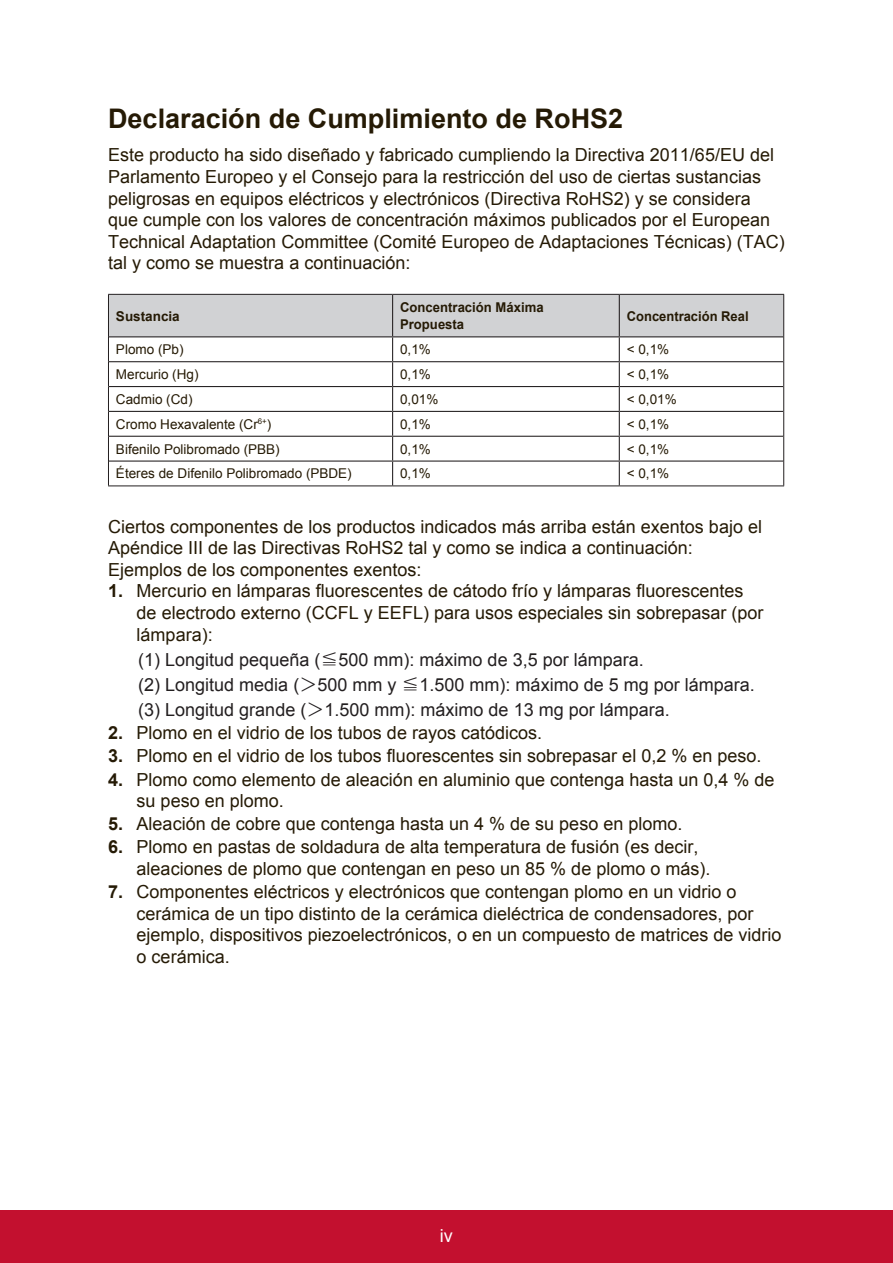
<style>
.page{position:relative;width:893px;height:1263px;background:#fff}
.page>*{position:absolute;margin:0;border:0;box-sizing:border-box;transform-origin:0 0}
.t1{font:700 27px "Arial";color:#251a05}
.t2{font:18px/21.6px "Arial";color:#251a05}
.t3{font:18px/25.2px "Arial";color:#231f20}
.t4{font:18px "Arial";color:#fff}
.t5{font:13.5px "Arial";color:#251a05}
.t6{font:700 13.5px/17.7px "Arial";color:#251a05}
.t7{font:700 13.5px "Arial";color:#251a05;scale:.96 1}
.s1{font-weight:700}
.s2{font-family:"Adobe Ming Std";font-weight:300}
</style>
<div class="page">
<div style="left:0;top:1210px;width:892px;height:53px;background:#c3102f"></div>
<hr style="left:108px;top:485px;width:284px;height:1px;background:#231f20">
<hr style="left:392px;top:485px;width:227px;height:1px;background:#231f20">
<hr style="left:619px;top:485px;width:164px;height:1px;background:#231f20">
<svg style="left:108px;top:294px;width:676px;height:191px"></svg>
<h1 class="t1" style="left:108px;top:100px;width:516px">Declaración de Cumplimiento de RoHS2</h1>
<p class="t2" style="left:108px;top:144px;width:678px">Este producto ha sido diseñado y fabricado cumpliendo la Directiva 2011/65/EU del Parlamento Europeo y el Consejo para la restricción del uso de ciertas sustancias peligrosas en equipos eléctricos y electrónicos (Directiva RoHS2) y se considera que cumple con los valores de concentración máximos publicados por el European Technical Adaptation Committee (Comité Europeo de Adaptaciones Técnicas) (TAC) tal y como se muestra a continuación:</p>
<p class="t6" style="left:116px;top:307px;width:65px">Sustancia</p>
<p class="t6" style="left:400px;top:298px;width:145px">Concentración Máxima<br>Propuesta</p>
<p class="t7" style="left:626px;top:307px;width:128px">Concentración Real</p>
<p class="t5" style="left:116px;top:341px;width:69px">Plomo (Pb)</p>
<p class="t5" style="left:400px;top:341px;width:32px">0,1%</p>
<p class="t5" style="left:626px;top:341px;width:44px">&lt; 0,1%</p>
<p class="t5" style="left:116px;top:365px;width:84px">Mercurio (Hg)</p>
<p class="t5" style="left:400px;top:365px;width:32px">0,1%</p>
<p class="t5" style="left:626px;top:365px;width:44px">&lt; 0,1%</p>
<p class="t5" style="left:116px;top:390px;width:78px">Cadmio (Cd)</p>
<p class="t5" style="left:400px;top:390px;width:40px">0,01%</p>
<p class="t5" style="left:626px;top:390px;width:51px">&lt; 0,01%</p>
<p class="t5" style="left:116px;top:415px;width:157px">Cromo Hexavalente (Cr<sup>6+</sup>)</p>
<p class="t5" style="left:400px;top:415px;width:32px">0,1%</p>
<p class="t5" style="left:626px;top:415px;width:44px">&lt; 0,1%</p>
<p class="t5" style="left:116px;top:440px;width:165px">Bifenilo Polibromado (PBB)</p>
<p class="t5" style="left:400px;top:440px;width:32px">0,1%</p>
<p class="t5" style="left:626px;top:440px;width:44px">&lt; 0,1%</p>
<p class="t5" style="left:116px;top:465px;width:237px">Éteres de Difenilo Polibromado (PBDE)</p>
<p class="t5" style="left:400px;top:465px;width:32px">0,1%</p>
<p class="t5" style="left:626px;top:465px;width:44px">&lt; 0,1%</p>
<p class="t2" style="left:108px;top:515px;width:655px">Ciertos componentes de los productos indicados más arriba están exentos bajo el<br>Apéndice III de las Directivas RoHS2 tal y como se indica a continuación:<br>Ejemplos de los componentes exentos:</p>
<p class="t2" style="left:136px;top:580px;width:628px;text-indent:-28px"><span class="s1">1.</span> Mercurio en lámparas fluorescentes de cátodo frío y lámparas fluorescentes de electrodo externo (CCFL y EEFL) para usos especiales sin sobrepasar (por lámpara):</p>
<p class="t3" style="left:138px;top:647px;width:618px">(1) Longitud pequeña (<span class="s2">≦</span>500 mm): máximo de 3,5 por lámpara.<br>(2) Longitud media (<span class="s2">＞</span>500 mm y <span class="s2">≦</span>1.500 mm): máximo de 5 mg por lámpara. (3) Longitud grande (<span class="s2">＞</span>1.500 mm): máximo de 13 mg por lámpara.</p>
<p class="t2" style="left:108px;top:722px;width:435px"><span class="s1">2.</span> Plomo en el vidrio de los tubos de rayos catódicos.</p>
<p class="t2" style="left:108px;top:745px;width:654px"><span class="s1">3.</span> Plomo en el vidrio de los tubos fluorescentes sin sobrepasar el 0,2 % en peso.</p>
<p class="t2" style="left:136px;top:768px;width:639px;text-indent:-28px"><span class="s1">4.</span> Plomo como elemento de aleación en aluminio que contenga hasta un 0,4 % de su peso en plomo.</p>
<p class="t2" style="left:108px;top:813px;width:575px"><span class="s1">5.</span> Aleación de cobre que contenga hasta un 4 % de su peso en plomo.</p>
<p class="t2" style="left:136px;top:836px;width:575px;text-indent:-28px"><span class="s1">6.</span> Plomo en pastas de soldadura de alta temperatura de fusión (es decir, aleaciones de plomo que contengan en peso un 85 % de plomo o más).</p>
<p class="t2" style="left:136px;top:881px;width:646px;text-indent:-28px"><span class="s1">7.</span> Componentes eléctricos y electrónicos que contengan plomo en un vidrio o cerámica de un tipo distinto de la cerámica dieléctrica de condensadores, por ejemplo, dispositivos piezoelectrónicos, o en un compuesto de matrices de vidrio o cerámica.</p>
<p class="t4" style="left:440px;top:1223px;width:14px">iv</p>
</div>
